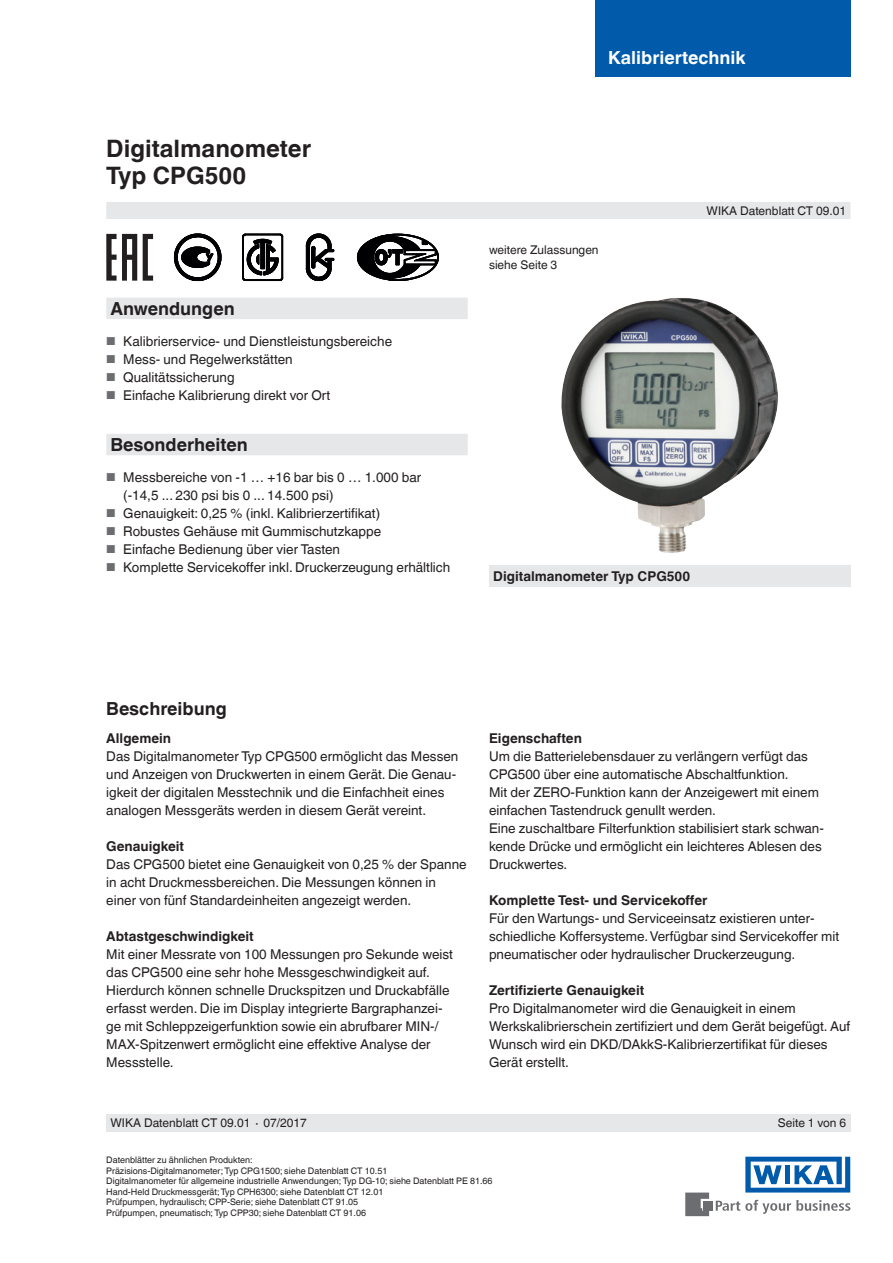
<style>
.page{position:relative;width:893px;height:1263px;background:#fff}
.page>*{position:absolute;margin:0;border:0;box-sizing:border-box;transform-origin:0 0}
.t1{font:700 24px/27px "Helvetica World";color:#231f20}
.t2{font:700 18px "Helvetica World";color:#231f20}
.t3{font:700 18px "Helvetica World";color:#fff}
.t4{font:13.5px/18px "Helvetica World";color:#231f20}
.t5{font:700 13.5px "Helvetica World";color:#231f20}
.t6{font:12px/15px "Helvetica World";color:#231f20}
.t7{font:9px/10.5px "Helvetica World";color:#231f20}
.s1{font-size:11.55px;color:#6c6d70}
</style>
<div class="page">
<svg style="left:716px;top:1200px;width:134px;height:14px"></svg>
<div style="left:703px;top:1201px;width:9px;height:9px;background:#6c6d70"></div>
<svg style="left:685px;top:1192px;width:24px;height:24px"></svg>
<svg style="left:745px;top:1157px;width:105px;height:35px"></svg>
<div style="left:595px;top:0;width:255px;height:77px;background:#015aaa"></div>
<div style="left:106px;top:202px;width:744px;height:17px;background:#e6e7e9"></div>
<div style="left:106px;top:1114px;width:744px;height:17px;background:#e6e7e9"></div>
<svg style="left:143px;top:234px;width:10px;height:47px"></svg>
<svg style="left:106px;top:234px;width:31px;height:47px"></svg>
<svg style="left:306px;top:234px;width:28px;height:47px"></svg>
<svg style="left:357px;top:234px;width:82px;height:47px"></svg>
<svg style="left:106px;top:298px;width:362px;height:157px"></svg>
<div style="left:489px;top:566px;width:361px;height:21px;background:#e6e7e9"></div>
<img style="left:561px;top:298px;width:217px;height:255px">
<svg style="left:242px;top:234px;width:41px;height:47px"></svg>
<svg style="left:174px;top:234px;width:47px;height:47px"></svg>
<h1 class="t1" style="left:106px;top:135px;width:206px">Digitalmanometer<br>Typ CPG500</h1>
<h2 class="t2" style="left:111px;top:298px;width:126px">Anwendungen</h2>
<p class="t4" style="left:106px;top:332px;width:287px"><span class="s1">■</span> Kalibrierservice- und Dienstleistungsbereiche</p>
<p class="t4" style="left:106px;top:350px;width:188px"><span class="s1">■</span> Mess- und Regelwerkstätten</p>
<p class="t4" style="left:106px;top:368px;width:130px"><span class="s1">■</span> Qualitätssicherung</p>
<p class="t4" style="left:106px;top:386px;width:225px"><span class="s1">■</span> Einfache Kalibrierung direkt vor Ort</p>
<h2 class="t2" style="left:111px;top:434px;width:139px">Besonderheiten</h2>
<p class="t4" style="left:123px;top:468px;width:299px;text-indent:-17px"><span class="s1">■</span> Messbereiche von -1 … +16 bar bis 0 … 1.000 bar (-14,5 ... 230 psi bis 0 ... 14.500 psi)</p>
<p class="t4" style="left:106px;top:504px;width:275px"><span class="s1">■</span> Genauigkeit: 0,25 % (inkl. Kalibrierzertifikat)</p>
<p class="t4" style="left:106px;top:522px;width:276px"><span class="s1">■</span> Robustes Gehäuse mit Gummischutzkappe</p>
<p class="t4" style="left:106px;top:540px;width:235px"><span class="s1">■</span> Einfache Bedienung über vier Tasten</p>
<p class="t4" style="left:106px;top:558px;width:345px"><span class="s1">■</span> Komplette Servicekoffer inkl. Druckerzeugung erhältlich</p>
<h2 class="t3" style="left:608px;top:47px;width:139px">Kalibriertechnik</h2>
<p class="t6" style="left:489px;top:242px;width:111px">weitere Zulassungen siehe Seite 3</p>
<p class="t6" style="left:707px;top:203px;width:141px">WIKA Datenblatt CT 09.01</p>
<p class="t5" style="left:493px;top:568px;width:198px">Digitalmanometer Typ CPG500</p>
<h2 class="t2" style="left:106px;top:698px;width:122px">Beschreibung</h2>
<p class="t5" style="left:106px;top:730px;width:66px">Allgemein</p>
<p class="t4" style="left:106px;top:747px;width:354px">Das Digitalmanometer Typ CPG500 ermöglicht das Messen und Anzeigen von Druckwerten in einem Gerät. Die Genau&shy;igkeit der digitalen Messtechnik und die Einfachheit eines analogen Messgeräts werden in diesem Gerät vereint.</p>
<p class="t5" style="left:106px;top:838px;width:79px">Genauigkeit</p>
<p class="t4" style="left:106px;top:855px;width:362px">Das CPG500 bietet eine Genauigkeit von 0,25 % der Spanne in acht Druckmessbereichen. Die Messungen können in einer von fünf Standardeinheiten angezeigt werden.</p>
<p class="t5" style="left:106px;top:928px;width:149px">Abtastgeschwindigkeit</p>
<p class="t4" style="left:106px;top:945px;width:348px">Mit einer Messrate von 100 Messungen pro Sekunde weist das CPG500 eine sehr hohe Messgeschwindigkeit auf.<br>Hierdurch können schnelle Druckspitzen und Druckabfälle erfasst werden. Die im Display integrierte Bargraphanzei&shy;ge mit Schleppzeigerfunktion sowie ein abrufbarer MIN-/ MAX-Spitzenwert ermöglicht eine effektive Analyse der Messstelle.</p>
<p class="t5" style="left:489px;top:731px;width:94px">Eigenschaften</p>
<p class="t4" style="left:489px;top:747px;width:336px">Um die Batterielebensdauer zu verlängern verfügt das CPG500 über eine automatische Abschaltfunktion.<br>Mit der ZERO-Funktion kann der Anzeigewert mit einem einfachen Tastendruck genullt werden.<br>Eine zuschaltbare Filterfunktion stabilisiert stark schwan&shy;kende Drücke und ermöglicht ein leichteres Ablesen des Druckwertes.</p>
<p class="t5" style="left:489px;top:893px;width:220px">Komplette Test- und Servicekoffer</p>
<p class="t4" style="left:489px;top:909px;width:352px">Für den Wartungs- und Serviceeinsatz existieren unter&shy;schiedliche Koffersysteme. Verfügbar sind Servicekoffer mit pneumatischer oder hydraulischer Druckerzeugung.</p>
<p class="t5" style="left:489px;top:983px;width:157px">Zertifizierte Genauigkeit</p>
<p class="t4" style="left:489px;top:999px;width:363px">Pro Digitalmanometer wird die Genauigkeit in einem Werkskalibrierschein zertifiziert und dem Gerät beigefügt. Auf Wunsch wird ein DKD/DAkkS-Kalibrierzertifikat für dieses Gerät erstellt.</p>
<p class="t6" style="left:111px;top:1115px;width:198px">WIKA Datenblatt CT 09.01 ∙ 07/2017</p>
<p class="t6" style="left:778px;top:1115px;width:70px">Seite 1 von 6</p>
<p class="t7" style="left:106px;top:1155px;width:388px">Datenblätter zu ähnlichen Produkten:<br>Präzisions-Digitalmanometer; Typ CPG1500; siehe Datenblatt CT 10.51<br>Digitalmanometer für allgemeine industrielle Anwendungen; Typ DG-10; siehe Datenblatt PE 81.66<br>Hand-Held Druckmessgerät; Typ CPH6300; siehe Datenblatt CT 12.01<br>Prüfpumpen, hydraulisch; CPP-Serie; siehe Datenblatt CT 91.05<br>Prüfpumpen, pneumatisch; Typ CPP30; siehe Datenblatt CT 91.06</p>
</div>
